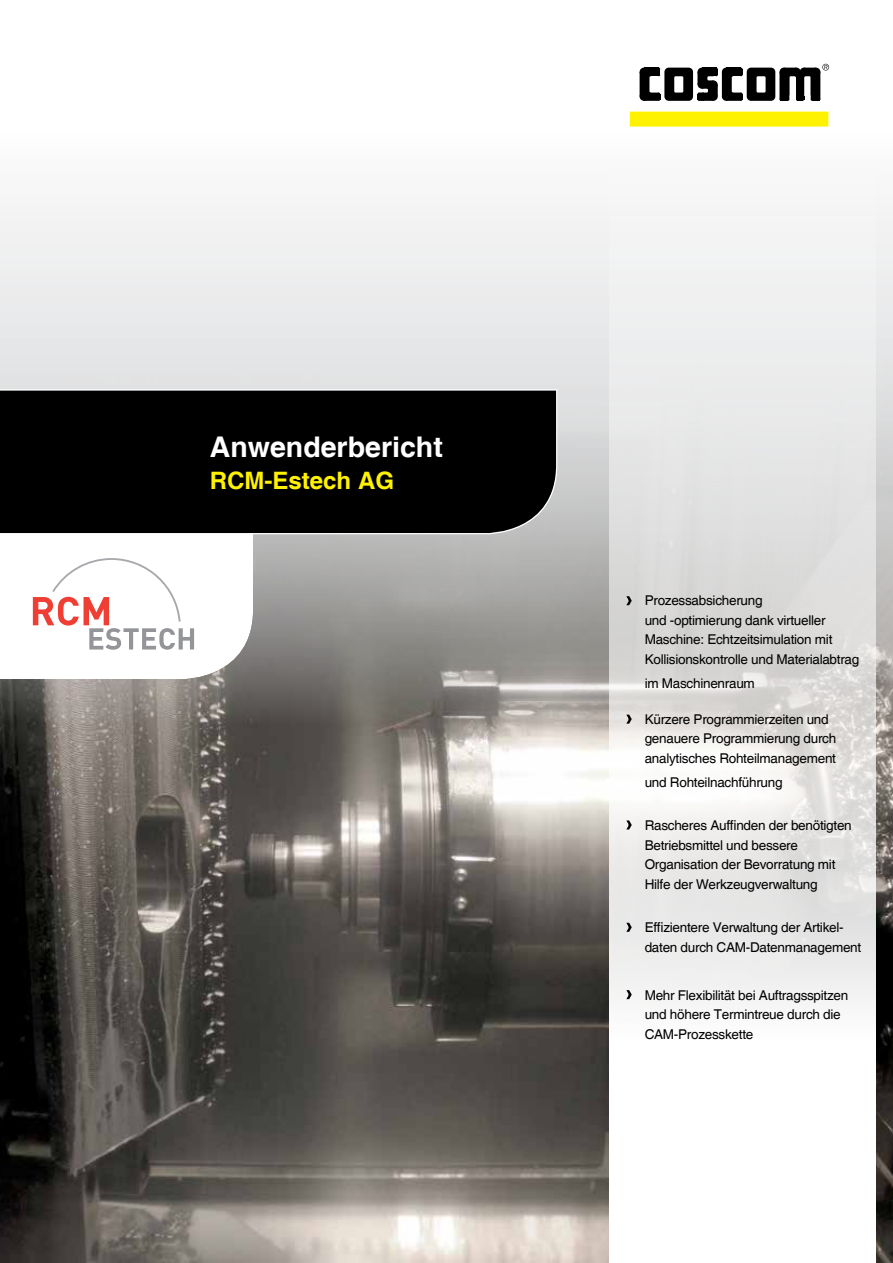
<style>
.page{position:relative;width:893px;height:1263px;background:#fff}
.page>*{position:absolute;margin:0;border:0;box-sizing:border-box;transform-origin:0 0}
.t1{font:700 28.5px "Helvetica";color:#fff}
.t2{font:700 24px "Helvetica";color:#fff200}
.t3{font:13.5px/19.5px "Helvetica";letter-spacing:-.02em;color:#000}
</style>
<div class="page">
<div style="left:0;top:206px;width:893px;height:82px;background:#f0f0f1"></div>
<img style="left:0;top:288px;width:893px;height:975px">
<div style="left:0;top:531px;width:267px;height:162px;background:#000;opacity:.75"></div>
<div style="left:0;top:387px;width:572px;height:162px;background:#000;opacity:.75"></div>
<div style="left:0;top:386px;width:560px;height:150px;background:#000"></div>
<svg style="left:609px;top:63px;width:267px;height:1200px"></svg>
<div style="left:630px;top:112px;width:198px;height:14px;background:#fff200"></div>
<div style="left:630px;top:112px;width:198px;height:15px;border:2px solid #fff200"></div>
<svg style="left:640px;top:64px;width:189px;height:37px"></svg>
<svg style="left:0;top:533px;width:254px;height:147px"></svg>
<svg style="left:626px;top:596px;width:6px;height:9px"></svg>
<svg style="left:626px;top:715px;width:6px;height:9px"></svg>
<svg style="left:626px;top:820px;width:6px;height:9px"></svg>
<svg style="left:626px;top:923px;width:6px;height:9px"></svg>
<svg style="left:626px;top:990px;width:6px;height:9px"></svg>
<h1 class="t1" style="left:210px;top:429px;width:235px">Anwenderbericht</h1>
<h2 class="t2" style="left:210px;top:465px;width:186px">RCM-Estech AG</h2>
<p class="t3" style="left:645px;top:591px;width:216px">Prozessabsicherung<br>und -optimierung dank virtueller Maschine: Echtzeitsimulation mit Kollisionskontrolle und Materialabtrag</p>
<p class="t3" style="left:645px;top:674px;width:112px">im Maschinenraum</p>
<p class="t3" style="left:645px;top:710px;width:193px">Kürzere Programmierzeiten und genauere Programmierung durch analytisches Rohteilmanagement</p>
<p class="t3" style="left:645px;top:773px;width:139px">und Rohteilnachführung</p>
<p class="t3" style="left:645px;top:816px;width:209px">Rascheres Auffinden der benötigten<br>Betriebsmittel und bessere<br>Organisation der Bevorratung mit<br>Hilfe der Werkzeugverwaltung</p>
<p class="t3" style="left:645px;top:918px;width:218px">Effizientere Verwaltung der Artikel&shy;daten durch CAM-Datenmanagement</p>
<p class="t3" style="left:645px;top:986px;width:205px">Mehr Flexibilität bei Auftragsspitzen und höhere Termintreue durch die<br>CAM-Prozesskette</p>
</div>
